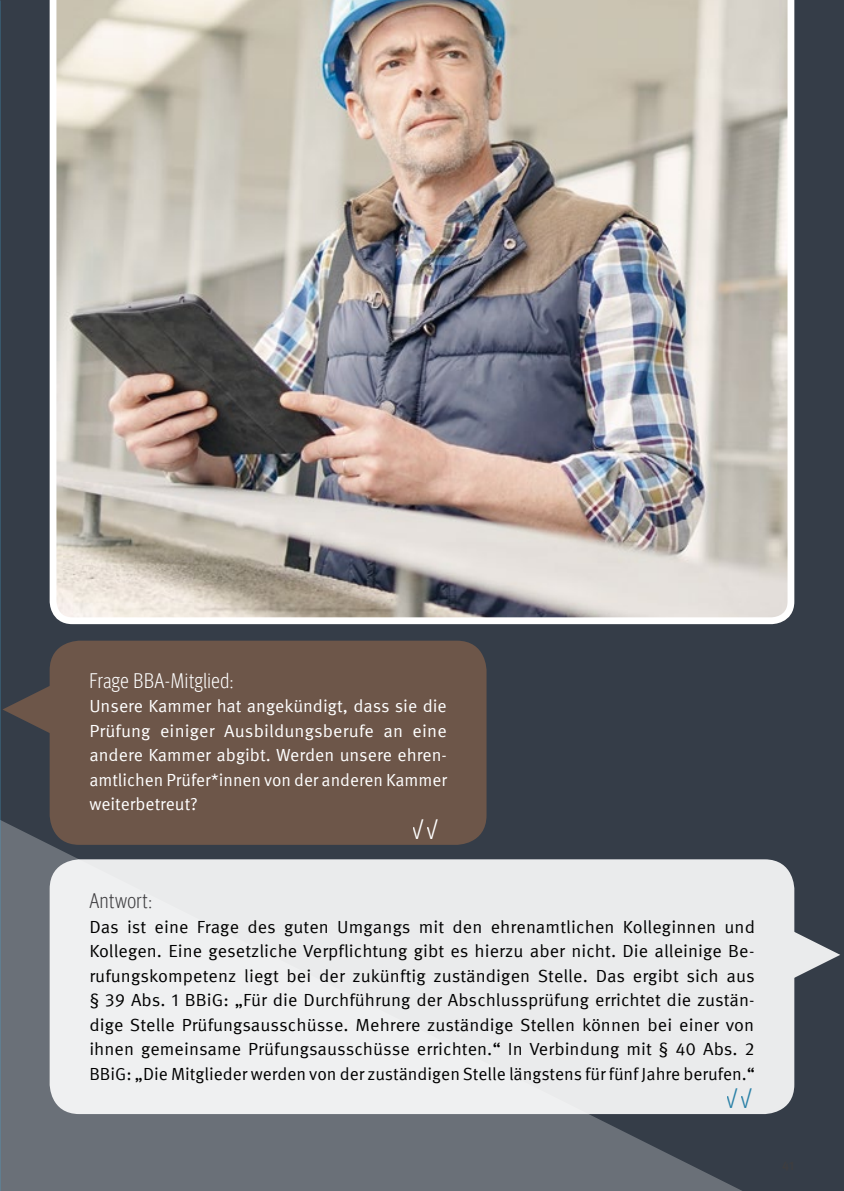
<style>
.page{position:relative;width:844px;height:1191px;background:#fff}
.page>*{position:absolute;margin:0;border:0;box-sizing:border-box;transform-origin:0 0}
.H3___Textblock_Übers{font:300 condensed 28px "Meta Head IGM";color:#2b81a7}
.H3___Textblock_Übers-2{font:300 condensed 28px "Meta Head IGM";color:#fff}
.Frage_head_weiss{font:300 condensed 21px "Meta Head IGM";letter-spacing:.03em;color:#fff}
.Frage_head{font:300 condensed 21px "Meta Head IGM";letter-spacing:.03em;color:#3e3d40}
.Fließtext_frage_antw{font:17.5px/24.5px "Meta IGM";color:#000;text-align:justify}
.Fließtext_frage_antw-2{font:17.5px/24.5px "Meta IGM";color:#fff;text-align:justify}
</style>
<div class="page">
<div style="left:0;top:0;width:843px;height:1191px;background:#353d48"></div>
<svg style="left:57px;top:726px;width:738px;height:465px"></svg>
<div style="left:50px;top:859px;width:744px;height:255px;background:#eaebec;border-radius:30px"></div>
<svg style="left:794px;top:927px;width:46px;height:55px"></svg>
<img style="left:50px;top:0;width:744px;height:624px">
<svg style="left:0;top:298px;width:57px;height:893px"></svg>
<div style="left:50px;top:640px;width:436px;height:205px;background:#6d5649;border-radius:30px"></div>
<p class="Frage_head_weiss" style="left:89px;top:665px;width:145px">Frage BBA-Mitglied:</p>
<p class="Fließtext_frage_antw-2" style="left:89px;top:693px;width:359px">Unsere Kammer hat angekündigt, dass sie die Prüfung einiger Ausbildungsberufe an eine andere Kammer abgibt. Werden unsere ehren&shy;amtlichen Prüfer*innen von der anderen Kammer weiterbetreut?</p>
<h3 class="H3___Textblock_Übers-2" style="left:410px;top:809px;width:29px">√√</h3>
<p class="Frage_head" style="left:89px;top:886px;width:64px">Antwort:</p>
<p class="Fließtext_frage_antw" style="left:89px;top:913px;width:667px">Das ist eine Frage des guten Umgangs mit den ehrenamtlichen Kolleginnen und Kollegen. Eine gesetzliche Verpflichtung gibt es hierzu aber nicht. Die alleinige Be&shy;rufungskompetenz liegt bei der zukünftig zuständigen Stelle. Das ergibt sich aus § 39 Abs. 1 BBiG: „Für die Durchführung der Abschlussprüfung errichtet die zustän&shy;dige Stelle Prüfungsausschüsse. Mehrere zuständige Stellen können bei einer von ihnen gemeinsame Prüfungsausschüsse errichten.“ In Verbindung mit § 40 Abs. 2<br>BBiG: „Die Mitglieder werden von der zuständigen Stelle längstens für fünf Jahre berufen.“</p>
<h3 class="H3___Textblock_Übers" style="left:724px;top:1078px;width:29px">√√</h3>
</div>
